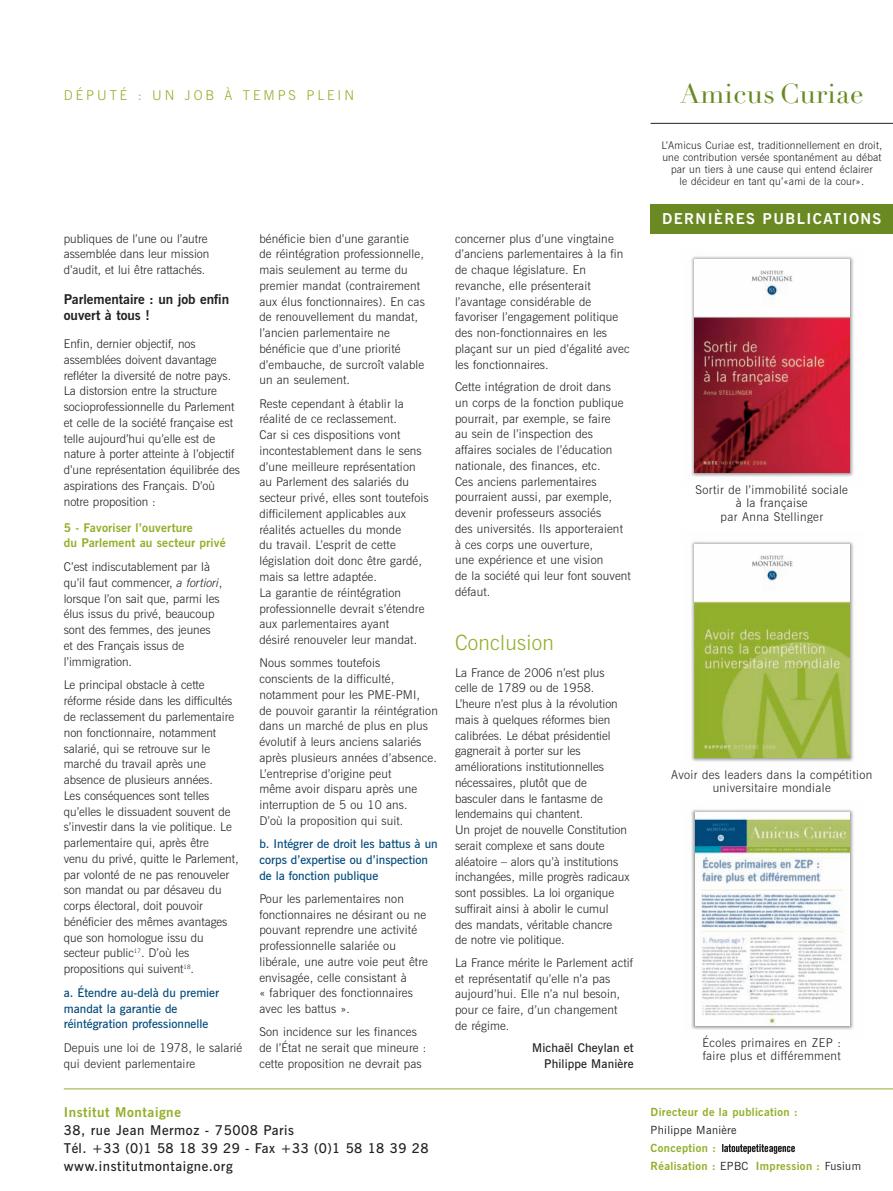
<style>
.page{position:relative;width:893px;height:1191px;background:#fff}
.page>*{position:absolute;margin:0;border:0;box-sizing:border-box;transform-origin:0 0}
.t1{font:27px "Didot LH";letter-spacing:.02em;color:#6a8922}
.t2{font:300 21px "News Gothic BT";letter-spacing:.01em;color:#92af2a}
.t3{font:700 15px "News Gothic BT";letter-spacing:.09em;color:#fff}
.t4{font:600 13.5px/18px "News Gothic BT";letter-spacing:.04em;color:#231f20}
.t5{font:700 13.5px/15.8px "News Gothic BT";color:#231f20}
.t6{font:300 13.5px "News Gothic BT";letter-spacing:.22em;color:#92af2a}
.t7{font:700 13.5px "News Gothic BT";letter-spacing:.04em;color:#92af2a}
.t8{font:300 12px/15.8px "News Gothic BT";letter-spacing:.01em;color:#231f20}
.t9{font:300 12px/13.5px "News Gothic BT";letter-spacing:.03em;color:#231f20;text-align:center}
.t10{font:600 12px/15.8px "News Gothic BT";color:#00497b}
.t11{font:700 12px/15.8px "News Gothic BT";letter-spacing:.01em;color:#92af2a}
.t12{font:600 12px/15.8px "News Gothic BT";letter-spacing:.01em;color:#231f20;text-align:right}
.t13{font:700 11.25px/18px "News Gothic BT";letter-spacing:.03em;color:#92af2a}
.t14{font:11.25px "News Gothic BT";letter-spacing:.03em;color:#231f20}
.t15{font:300 10.5px/12px "News Gothic BT";letter-spacing:.02em;color:#231f20;text-align:center}
.s1{font-style:italic}
.s2{font-weight:400;color:#231f20}
</style>
<div class="page">
<img style="left:722px;top:1144px;width:72px;height:9px">
<hr style="left:64px;top:1088px;width:829px;height:1px;background:#92af2a">
<img style="left:691px;top:256px;width:163px;height:221px">
<img style="left:695px;top:259px;width:154px;height:213px">
<img style="left:691px;top:809px;width:163px;height:221px">
<img style="left:695px;top:812px;width:154px;height:213px">
<hr style="left:651px;top:123px;width:242px;height:1px;background:#231f20">
<div style="left:651px;top:204px;width:242px;height:30px;background:#6a8922"></div>
<img style="left:691px;top:541px;width:163px;height:221px">
<img style="left:695px;top:544px;width:154px;height:213px">
<p class="t6" style="left:64px;top:90px;width:292px">DÉPUTÉ : UN JOB À TEMPS PLEIN</p>
<p class="t8" style="left:64px;top:231px;width:147px">publiques de l’une ou l’autre assemblée dans leur mission d’audit, et lui être rattachés.</p>
<p class="t5" style="left:64px;top:293px;width:167px">Parlementaire : un job enfin ouvert à tous !</p>
<p class="t8" style="left:64px;top:337px;width:178px">Enfin, dernier objectif, nos assemblées doivent davantage refléter la diversité de notre pays.<br>La distorsion entre la structure socioprofessionnelle du Parlement et celle de la société française est telle aujourd’hui qu’elle est de nature à porter atteinte à l’objectif d’une représentation équilibrée des aspirations des Français. D’où notre proposition :</p>
<p class="t11" style="left:64px;top:520px;width:163px">5 - Favoriser l’ouverture<br>du Parlement au secteur privé</p>
<p class="t8" style="left:64px;top:560px;width:160px">C’est indiscutablement par là qu’il faut commencer, <span class="s1">a fortiori</span>, lorsque l’on sait que, parmi les élus issus du privé, beaucoup sont des femmes, des jeunes et des Français issus de l’immigration.</p>
<p class="t8" style="left:64px;top:678px;width:176px">Le principal obstacle à cette réforme réside dans les difficultés de reclassement du parlementaire non fonctionnaire, notamment salarié, qui se retrouve sur le marché du travail après une absence de plusieurs années.<br>Les conséquences sont telles qu’elles le dissuadent souvent de s’investir dans la vie politique. Le parlementaire qui, après être<br>venu du privé, quitte le Parlement, par volonté de ne pas renouveler son mandat ou par désaveu du corps électoral, doit pouvoir bénéficier des mêmes avantages que son homologue issu du secteur public<sup>17</sup>. D’où les propositions qui suivent<sup>18</sup>.</p>
<p class="t10" style="left:64px;top:985px;width:157px">a. Étendre au-delà du premier mandat la garantie de réintégration professionnelle</p>
<p class="t8" style="left:64px;top:1041px;width:180px">Depuis une loi de 1978, le salarié qui devient parlementaire</p>
<p class="t8" style="left:259px;top:231px;width:167px">bénéficie bien d’une garantie<br>de réintégration professionnelle, mais seulement au terme du premier mandat (contrairement aux élus fonctionnaires). En cas de renouvellement du mandat, l’ancien parlementaire ne bénéficie que d’une priorité d’embauche, de surcroît valable un an seulement.</p>
<p class="t8" style="left:259px;top:396px;width:171px">Reste cependant à établir la réalité de ce reclassement.<br>Car si ces dispositions vont incontestablement dans le sens d’une meilleure représentation au Parlement des salariés du secteur privé, elles sont toutefois difficilement applicables aux réalités actuelles du monde<br>du travail. L’esprit de cette législation doit donc être gardé, mais sa lettre adaptée.<br>La garantie de réintégration professionnelle devrait s’étendre aux parlementaires ayant<br>désiré renouveler leur mandat.</p>
<p class="t8" style="left:259px;top:656px;width:180px">Nous sommes toutefois<br>conscients de la difficulté, notamment pour les PME-PMI,<br>de pouvoir garantir la réintégration dans un marché de plus en plus évolutif à leurs anciens salariés après plusieurs années d’absence.<br>L’entreprise d’origine peut<br>même avoir disparu après une interruption de 5 ou 10 ans.<br>D’où la proposition qui suit.</p>
<p class="t10" style="left:259px;top:837px;width:180px">b. Intégrer de droit les battus à un corps d’expertise ou d’inspection de la fonction publique</p>
<p class="t8" style="left:259px;top:891px;width:170px">Pour les parlementaires non fonctionnaires ne désirant ou ne pouvant reprendre une activité professionnelle salariée ou libérale, une autre voie peut être envisagée, celle consistant à<br>« fabriquer des fonctionnaires avec les battus ».</p>
<p class="t8" style="left:259px;top:1025px;width:168px">Son incidence sur les finances de l’État ne serait que mineure : cette proposition ne devrait pas</p>
<p class="t7" style="left:64px;top:1106px;width:119px">Institut Montaigne</p>
<p class="t4" style="left:64px;top:1122px;width:366px">38, rue Jean Mermoz - 75008 Paris<br>Tél. +33 (0)1 58 18 39 29 - Fax +33 (0)1 58 18 39 28 www.institutmontaigne.org</p>
<p class="t8" style="left:455px;top:231px;width:176px">concerner plus d’une vingtaine d’anciens parlementaires à la fin de chaque législature. En revanche, elle présenterait l’avantage considérable de favoriser l’engagement politique des non-fonctionnaires en les plaçant sur un pied d’égalité avec les fonctionnaires.</p>
<p class="t8" style="left:455px;top:380px;width:177px">Cette intégration de droit dans<br>un corps de la fonction publique pourrait, par exemple, se faire<br>au sein de l’inspection des affaires sociales de l’éducation nationale, des finances, etc.<br>Ces anciens parlementaires pourraient aussi, par exemple, devenir professeurs associés<br>des universités. Ils apporteraient à ces corps une ouverture,<br>une expérience et une vision<br>de la société qui leur font souvent défaut.</p>
<h2 class="t2" style="left:455px;top:635px;width:100px">Conclusion</h2>
<p class="t8" style="left:455px;top:665px;width:176px">La France de 2006 n’est plus celle de 1789 ou de 1958.<br>L’heure n’est plus à la révolution mais à quelques réformes bien calibrées. Le débat présidentiel gagnerait à porter sur les améliorations institutionnelles nécessaires, plutôt que de basculer dans le fantasme de lendemains qui chantent.<br>Un projet de nouvelle Constitution serait complexe et sans doute aléatoire – alors qu’à institutions inchangées, mille progrès radicaux sont possibles. La loi organique suffirait ainsi à abolir le cumul<br>des mandats, véritable chancre<br>de notre vie politique.</p>
<p class="t8" style="left:455px;top:955px;width:180px">La France mérite le Parlement actif et représentatif qu’elle n’a pas aujourd’hui. Elle n’a nul besoin, pour ce faire, d’un changement<br>de régime.</p>
<p class="t12" style="left:532px;top:1041px;width:103px">Michaël Cheylan et<br>Philippe Manière</p>
<h1 class="t1" style="left:680px;top:84px;width:185px">Amicus Curiae</h1>
<p class="t15" style="left:662px;top:140px;width:222px">L’Amicus Curiae est, traditionnellement en droit, une contribution versée spontanément au débat par un tiers à une cause qui entend éclairer<br>le décideur en tant qu’«ami de la cour».</p>
<p class="t3" style="left:662px;top:213px;width:221px">DERNIÈRES PUBLICATIONS</p>
<p class="t9" style="left:695px;top:483px;width:154px">Sortir de l’immobilité sociale à la française<br>par Anna Stellinger</p>
<p class="t9" style="left:671px;top:768px;width:202px">Avoir des leaders dans la compétition universitaire mondiale</p>
<p class="t9" style="left:702px;top:1036px;width:140px;text-align:left">Écoles primaires en ZEP : faire plus et différemment</p>
<p class="t13" style="left:651px;top:1104px;width:149px">Directeur de la publication :</p>
<p class="t14" style="left:651px;top:1125px;width:88px">Philippe Manière</p>
<p class="t13" style="left:651px;top:1140px;width:212px">Conception :<br>Réalisation : <span class="s2">EPBC</span> Impression : <span class="s2">Fusium</span></p>
</div>
